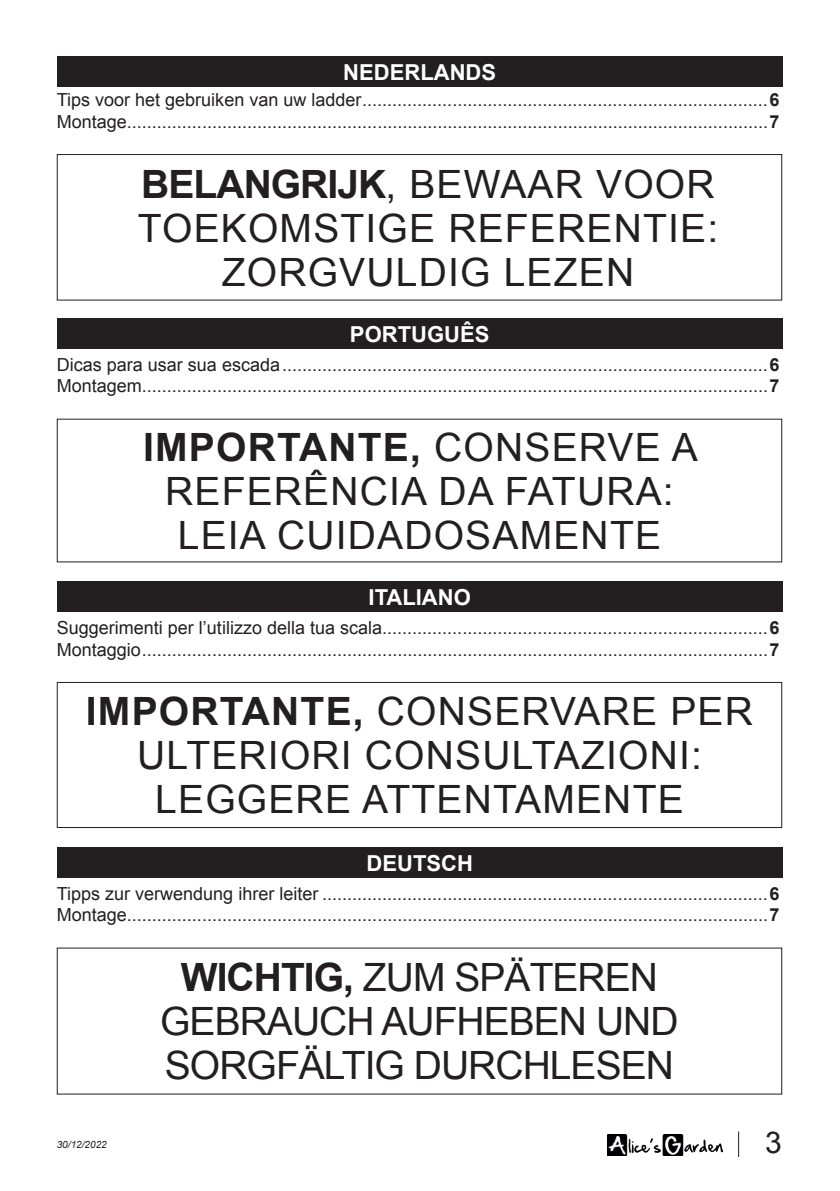
<style>
.page{position:relative;width:840px;height:1191px;background:#fff}
.page>*{position:absolute;margin:0;border:0;box-sizing:border-box;transform-origin:0 0}
.t1{font:39px/44px "Arial";letter-spacing:.03em;color:#231f20;text-align:center}
.t2{font:39px/44px "Arial";letter-spacing:-.025em;color:#231f20;text-align:center}
.t3{font:30px "Arial";color:#231f20}
.t4{font:700 22px "Arial";color:#fff}
.t5{font:18px/21.6px "Arial";color:#231f20}
.t6{font:italic 10px "Arial";color:#231f20}
.s1{font-weight:700}
</style>
<div class="page">
<img style="left:607px;top:1134px;width:114px;height:21px">
<div style="left:57px;top:56px;width:725px;height:31px;background:#231f20"></div>
<div style="left:57px;top:154px;width:724px;height:146px;border:1px solid #231f20"></div>
<div style="left:57px;top:318px;width:725px;height:31px;background:#231f20"></div>
<div style="left:57px;top:581px;width:725px;height:31px;background:#231f20"></div>
<div style="left:57px;top:682px;width:724px;height:146px;border:1px solid #231f20"></div>
<div style="left:57px;top:847px;width:725px;height:31px;background:#231f20"></div>
<p class="t4" style="left:343px;top:58px;width:154px">NEDERLANDS</p>
<p class="t5" style="left:57px;top:89px;width:723px">Tips voor het gebruiken van uw ladder.................................................................................<span class="s1">6<br></span>Montage................................................................................................................................<span class="s1">7</span></p>
<h1 class="t1" style="left:138px;top:162px;width:581px"><span class="s1">BELANGRIJK</span>, BEWAAR VOOR<br>TOEKOMSTIGE REFERENTIE:<br>ZORGVULDIG LEZEN</h1>
<p class="t4" style="left:350px;top:319px;width:141px">PORTUGUÊS</p>
<p class="t5" style="left:57px;top:354px;width:723px">Dicas para usar sua escada.................................................................................................<span class="s1">6<br></span>Montagem.............................................................................................................................<span class="s1">7</span></p>
<h1 class="t1" style="left:143px;top:425px;width:556px"><span class="s1">IMPORTANTE,</span> CONSERVE A<br>REFERÊNCIA DA FATURA:<br>LEIA CUIDADOSAMENTE</h1>
<p class="t4" style="left:368px;top:583px;width:104px">ITALIANO</p>
<p class="t5" style="left:57px;top:617px;width:723px">Suggerimenti per l’utilizzo della tua scala.............................................................................<span class="s1">6<br></span>Montaggio.............................................................................................................................<span class="s1">7</span></p>
<h1 class="t1" style="left:86px;top:690px;width:668px"><span class="s1">IMPORTANTE,</span> CONSERVARE PER<br>ULTERIORI CONSULTAZIONI:<br>LEGGERE ATTENTAMENTE</h1>
<p class="t4" style="left:366px;top:848px;width:108px">DEUTSCH</p>
<p class="t5" style="left:57px;top:882px;width:723px">Tipps zur verwendung ihrer leiter .........................................................................................<span class="s1">6<br></span>Montage................................................................................................................................<span class="s1">7</span></p>
<h1 class="t2" style="left:160px;top:956px;width:519px"><span class="s1">WICHTIG,</span> ZUM SPÄTEREN<br>GEBRAUCH AUFHEBEN UND<br>SORGFÄLTIG DURCHLESEN</h1>
<p class="t6" style="left:57px;top:1137px;width:52px">30/12/2022</p>
<h2 class="t3" style="left:764px;top:1123px;width:18px">3</h2>
</div>
